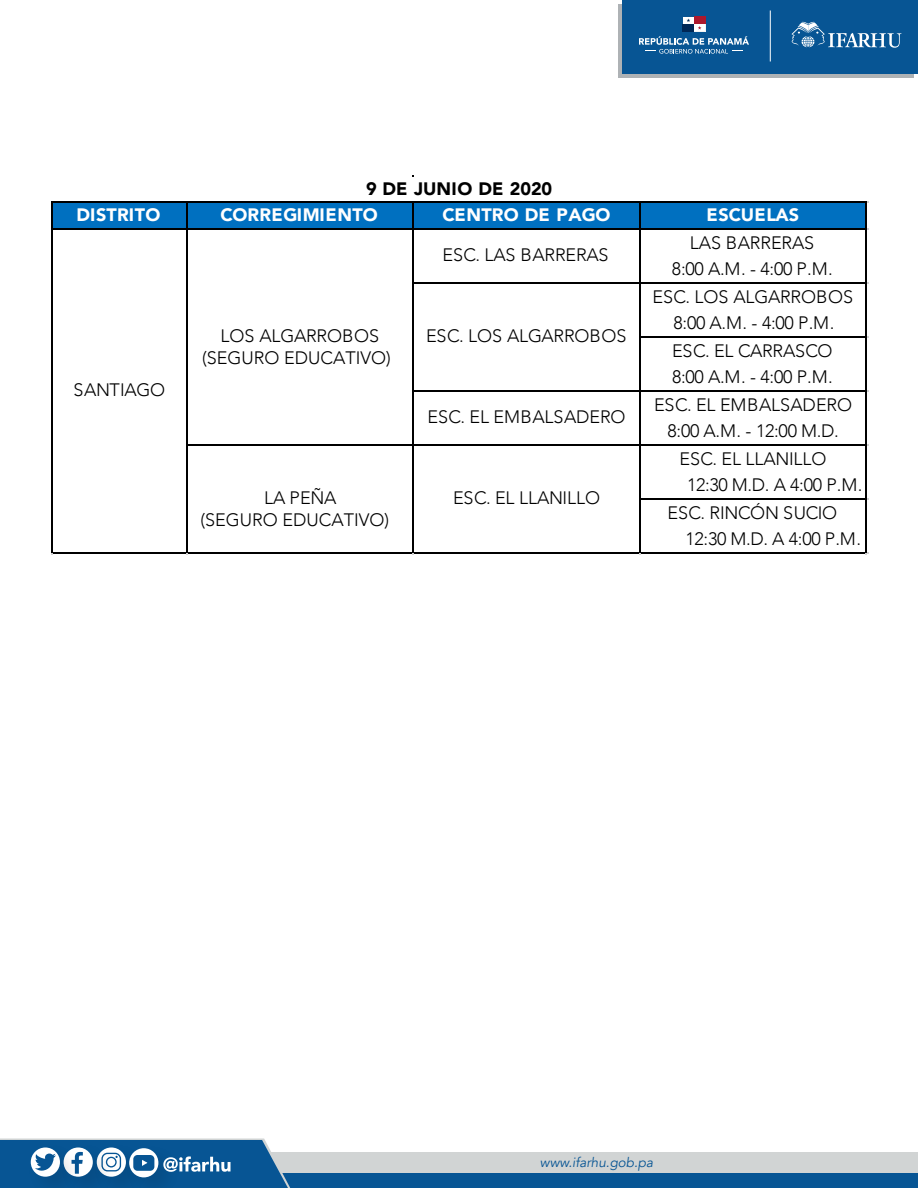
<style>
.page{position:relative;width:918px;height:1188px;background:#fff}
.page>*{position:absolute;margin:0;border:0;box-sizing:border-box;transform-origin:0 0}
.t1{font:300 18px/25.5px "Avenir";letter-spacing:-.01em;color:#000;text-align:center}
.t2{font:900 18px "Avenir";letter-spacing:.01em;color:#fff}
.t3{font:900 18px "Avenir";letter-spacing:-.01em;color:#000}
.t4{font:italic 13.5px "Avenir";color:#075594}
</style>
<div class="page">
<div style="left:618px;top:4px;width:296px;height:74px;background:#aeb2b5"></div>
<div style="left:0;top:1152px;width:918px;height:36px;background:#d1d4d4"></div>
<div style="left:0;top:1173px;width:918px;height:15px;background:#075594"></div>
<div style="left:622px;top:0;width:296px;height:74px;background:#075594"></div>
<svg style="left:0;top:1138px;width:290px;height:50px"></svg>
<svg style="left:639px;top:16px;width:110px;height:38px"></svg>
<svg style="left:791px;top:22px;width:110px;height:26px"></svg>
<hr style="left:770px;top:10px;width:1px;height:52px;background:#fff">
<div style="left:51px;top:201px;width:816px;height:29px;background:#0070c0"></div>
<hr style="left:52px;top:201px;width:815px;height:1px;background:#000">
<hr style="left:52px;top:228px;width:815px;height:2px;background:#000">
<hr style="left:414px;top:282px;width:453px;height:2px;background:#000">
<hr style="left:640px;top:336px;width:227px;height:2px;background:#000">
<hr style="left:414px;top:390px;width:453px;height:2px;background:#000">
<hr style="left:188px;top:444px;width:679px;height:2px;background:#000">
<hr style="left:640px;top:498px;width:227px;height:2px;background:#000">
<hr style="left:51px;top:201px;width:1px;height:353px;background:#000">
<hr style="left:186px;top:202px;width:2px;height:352px;background:#000">
<hr style="left:412px;top:202px;width:2px;height:352px;background:#000">
<hr style="left:639px;top:202px;width:1px;height:352px;background:#000">
<hr style="left:52px;top:552px;width:815px;height:2px;background:#000">
<hr style="left:866px;top:202px;width:1px;height:352px;background:#000">
<p class="t3" style="left:366px;top:173px;width:188px">9 DE JUNIO DE 2020</p>
<p class="t2" style="left:76px;top:199px;width:85px">DISTRITO</p>
<p class="t2" style="left:220px;top:199px;width:159px">CORREGIMIENTO</p>
<p class="t2" style="left:442px;top:199px;width:169px">CENTRO DE PAGO</p>
<p class="t2" style="left:707px;top:199px;width:94px">ESCUELAS</p>
<p class="t1" style="left:442px;top:242px;width:168px">ESC. LAS BARRERAS</p>
<p class="t1" style="left:672px;top:230px;width:162px">LAS BARRERAS<br>8:00 A.M. - 4:00 P.M.</p>
<p class="t1" style="left:652px;top:284px;width:202px">ESC. LOS ALGARROBOS<br>8:00 A.M. - 4:00 P.M.</p>
<p class="t1" style="left:672px;top:338px;width:162px;text-align:left">ESC. EL CARRASCO<br>8:00 A.M. - 4:00 P.M.</p>
<p class="t1" style="left:221px;top:323px;width:160px">LOS ALGARROBOS</p>
<p class="t1" style="left:426px;top:323px;width:202px">ESC. LOS ALGARROBOS</p>
<p class="t1" style="left:202px;top:345px;width:190px">(SEGURO EDUCATIVO)</p>
<p class="t1" style="left:74px;top:377px;width:93px">SANTIAGO</p>
<p class="t1" style="left:654px;top:392px;width:200px">ESC. EL EMBALSADERO<br>8:00 A.M. - 12:00 M.D.</p>
<p class="t1" style="left:687px;top:446px;width:177px;text-align:left;text-indent:-8px">ESC. EL LLANILLO<br>12:30 M.D. A 4:00 P.M.</p>
<p class="t1" style="left:686px;top:500px;width:177px;text-align:left;text-indent:-18px">ESC. RINCÓN SUCIO<br>12:30 M.D. A 4:00 P.M.</p>
<p class="t1" style="left:428px;top:404px;width:200px">ESC. EL EMBALSADERO</p>
<p class="t1" style="left:264px;top:485px;width:74px">LA PEÑA</p>
<p class="t1" style="left:453px;top:485px;width:149px">ESC. EL LLANILLO</p>
<p class="t1" style="left:200px;top:507px;width:190px">(SEGURO EDUCATIVO)</p>
<p class="t4" style="left:540px;top:1154px;width:115px">www.ifarhu.gob.pa</p>
</div>
